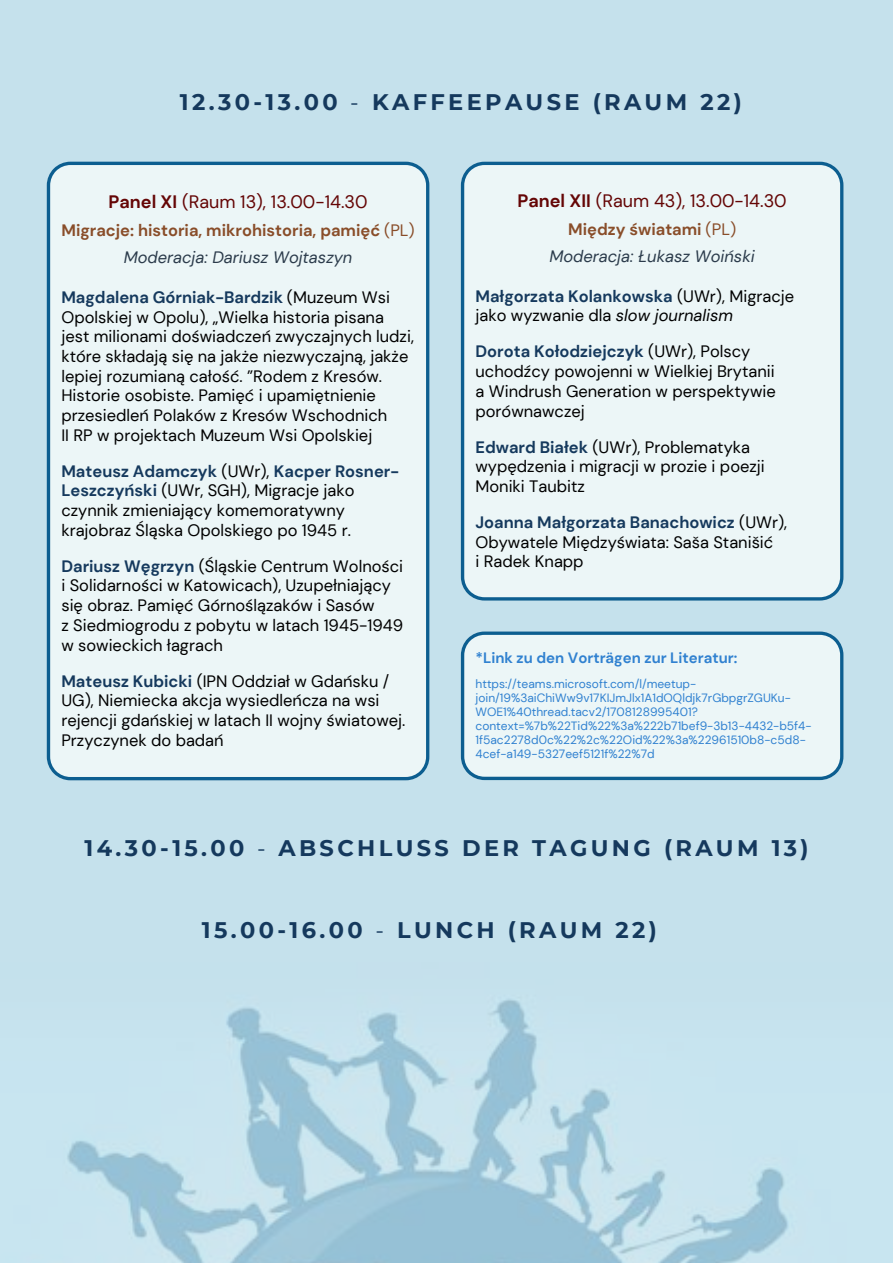
<style>
.page{position:relative;width:893px;height:1263px;background:#c5e1ec}
.page>*{position:absolute;margin:0;border:0;box-sizing:border-box;transform-origin:0 0}
.t1{font:700 22.5px "Montserrat";letter-spacing:.15em;color:#15395d}
.t2{font:18px "DM Sans";color:#640505}
.t3{font:16.5px/19.6px "DM Sans";color:#000}
.t4{font:700 16.5px/27.6px "DM Sans";color:#894d29;text-align:center}
.t5{font:italic 16.5px/27.6px "DM Sans";color:#2b3b4b;text-align:center}
.t6{font:700 15px "DM Sans";color:#3081d0}
.t7{font:12px/14.1px "DM Sans";color:#3081d0}
.s1{font-weight:400}
.s2{font-weight:700}
.s3{font-weight:400;font-style:italic;color:#2b3b4b}
.s4{font-weight:700;color:#15395d}
.s5{font-weight:700;font-style:normal;color:#894d29}
.s6{font-style:normal;color:#894d29}
.s7{font-style:italic}
</style>
<div class="page">
<img style="left:67px;top:999px;width:721px;height:264px">
<div style="left:47px;top:162px;width:382px;height:618px;background:#ecf6f7"></div>
<div style="left:461px;top:162px;width:382px;height:438px;background:#ecf6f7"></div>
<svg style="left:461px;top:631px;width:382px;height:149px;background:#deedf0"></svg>
<h1 class="t1" style="left:180px;top:88px;width:563px">12.30-13.00 <span class="s1">-</span> KAFFEEPAUSE (RAUM 22)</h1>
<p class="t2" style="left:109px;top:190px;width:260px"><span class="s2">Panel XI</span> (Raum 13), 13.00-14.30</p>
<p class="t4" style="left:61px;top:216px;width:355px">Migracje: historia, mikrohistoria, pamięć <span class="s1">(PL)<br></span><span class="s3">Moderacja: Dariusz Wojtaszyn</span></p>
<p class="t3" style="left:61px;top:287px;width:354px"><span class="s4">Magdalena Górniak-Bardzik</span> (Muzeum Wsi Opolskiej w Opolu), „Wielka historia pisana jest milionami doświadczeń zwyczajnych ludzi, które składają się na jakże niezwyczajną, jakże lepiej rozumianą całość. ”Rodem z Kresów.<br>Historie osobiste. Pamięć i upamiętnienie przesiedleń Polaków z Kresów Wschodnich<br>II RP w projektach Muzeum Wsi Opolskiej</p>
<p class="t3" style="left:61px;top:461px;width:339px"><span class="s4">Mateusz Adamczyk</span> (UWr), <span class="s4">Kacper Rosner-Leszczyński</span> (UWr, SGH), Migracje jako czynnik zmieniający komemoratywny krajobraz Śląska Opolskiego po 1945 r.</p>
<p class="t3" style="left:61px;top:556px;width:343px"><span class="s4">Dariusz Węgrzyn</span> (Śląskie Centrum Wolności i Solidarności w Katowicach), Uzupełniający się obraz. Pamięć Górnoślązaków i Sasów<br>z Siedmiogrodu z pobytu w latach 1945-1949 w sowieckich łagrach</p>
<p class="t3" style="left:61px;top:671px;width:345px"><span class="s4">Mateusz Kubicki</span> (IPN Oddział w Gdańsku / UG), Niemiecka akcja wysiedleńcza na wsi rejencji gdańskiej w latach II wojny światowej.<br>Przyczynek do badań</p>
<p class="t2" style="left:517px;top:189px;width:271px"><span class="s2">Panel XII</span> (Raum 43), 13.00-14.30</p>
<p class="t5" style="left:549px;top:215px;width:207px"><span class="s5">Między światami</span> <span class="s6">(PL)<br></span>Moderacja: Łukasz Woiński</p>
<p class="t3" style="left:475px;top:286px;width:320px"><span class="s4">Małgorzata Kolankowska</span> (UWr), Migracje jako wyzwanie dla <span class="s7">slow journalism</span></p>
<p class="t3" style="left:475px;top:342px;width:302px"><span class="s4">Dorota Kołodziejczyk</span> (UWr), Polscy uchodźcy powojenni w Wielkiej Brytanii a Windrush Generation w perspektywie porównawczej</p>
<p class="t3" style="left:475px;top:437px;width:291px"><span class="s4">Edward Białek</span> (UWr), Problematyka wypędzenia i migracji w prozie i poezji<br>Moniki Taubitz</p>
<p class="t3" style="left:475px;top:512px;width:313px"><span class="s4">Joanna Małgorzata Banachowicz</span> (UWr),<br>Obywatele Międzyświata: Saša Stanišić<br>i Radek Knapp</p>
<p class="t6" style="left:475px;top:648px;width:263px">*Link zu den Vorträgen zur Literatur:</p>
<p class="t7" style="left:475px;top:677px;width:338px">https://teams.microsoft.com/l/meetup&shy;join/19%3aiChiWw9v17KIJmJlx1A1dOQldjk7rGbpgrZGUKu-WOE1%40thread.tacv2/1708128995401? context=%7b%22Tid%22%3a%222b71bef9-3b13-4432-b5f4- 1f5ac2278d0c%22%2c%22Oid%22%3a%22961510b8-c5d8- 4cef-a149-5327eef5121f%22%7d</p>
<h1 class="t1" style="left:85px;top:834px;width:725px">14.30-15.00 <span class="s1">-</span> ABSCHLUSS DER TAGUNG (RAUM 13)</h1>
<h1 class="t1" style="left:202px;top:916px;width:456px">15.00-16.00 <span class="s1">-</span> LUNCH (RAUM 22)</h1>
</div>
